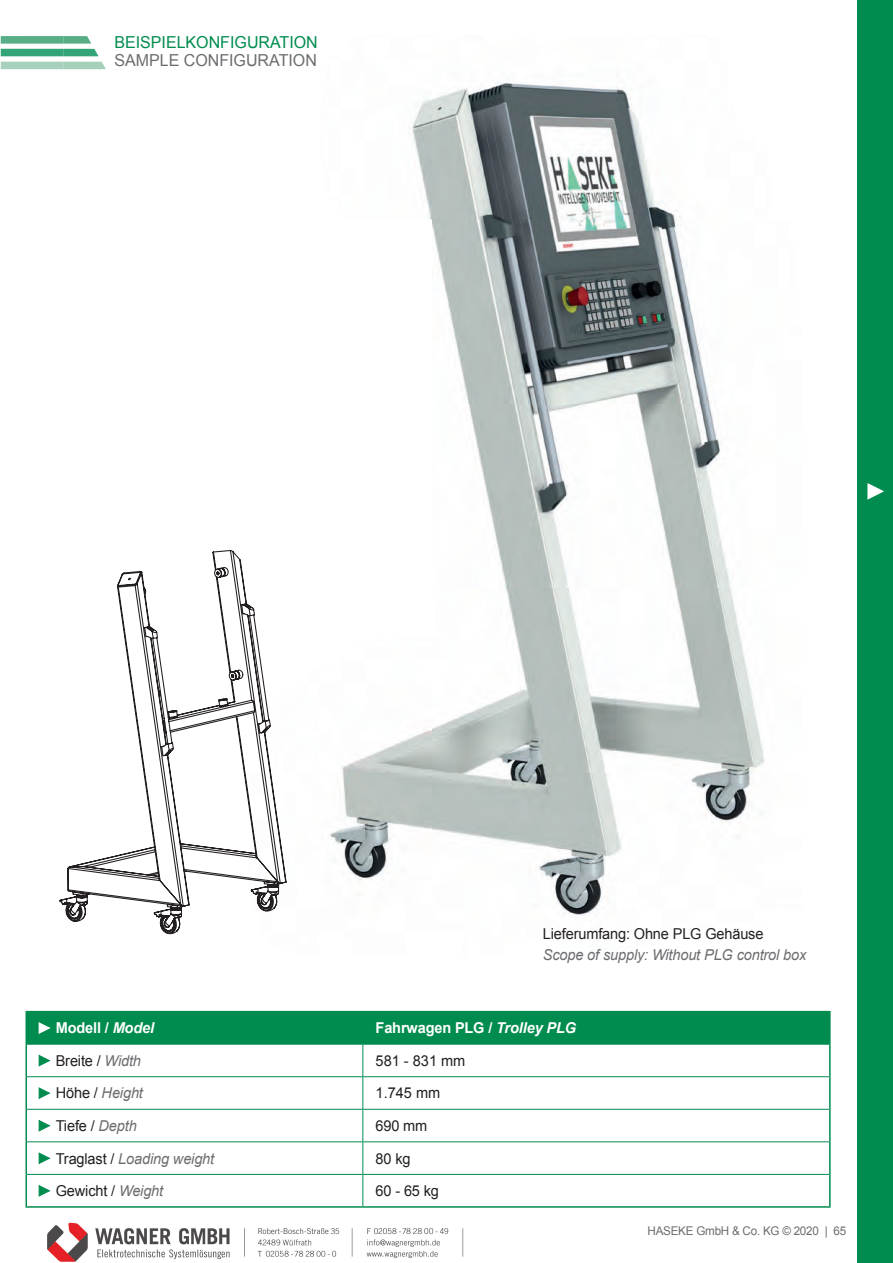
<style>
.page{position:relative;width:893px;height:1263px;background:#fff}
.page>*{position:absolute;margin:0;border:0;box-sizing:border-box;transform-origin:0 0}
.t1{font:16.5px "Arial";color:#008c4e}
.t2{font:16.5px "Arial";color:#6c6d70}
.t3{font:15px "Arial";letter-spacing:-.01em;color:#231f20}
.t4{font:italic 15px "Arial";letter-spacing:-.01em;color:#6c6d70}
.t5{font:700 15px "Arial";letter-spacing:-.01em;color:#fff}
.t6{font:12px "Arial";letter-spacing:-.02em;color:#6c6d70}
.s1{font-style:italic}
.s2{font-style:italic;color:#6c6d70}
.s3{font-style:normal;color:#231f20}
</style>
<div class="page">
<img style="left:64px;top:43px;width:701px;height:873px">
<div style="left:857px;top:0;width:36px;height:1263px;background:#008c4e"></div>
<svg style="left:867px;top:483px;width:17px;height:17px"></svg>
<hr style="left:363px;top:1011px;width:468px;height:1px;background:#008c4e">
<hr style="left:829px;top:1012px;width:2px;height:32px;background:#008c4e">
<hr style="left:26px;top:1044px;width:1px;height:33px;background:#008c4e">
<hr style="left:829px;top:1044px;width:2px;height:33px;background:#008c4e">
<hr style="left:26px;top:1077px;width:1px;height:32px;background:#008c4e">
<hr style="left:829px;top:1077px;width:2px;height:32px;background:#008c4e">
<hr style="left:26px;top:1109px;width:1px;height:33px;background:#008c4e">
<hr style="left:829px;top:1109px;width:2px;height:33px;background:#008c4e">
<hr style="left:26px;top:1142px;width:1px;height:32px;background:#008c4e">
<hr style="left:829px;top:1142px;width:2px;height:32px;background:#008c4e">
<hr style="left:26px;top:1174px;width:1px;height:32px;background:#008c4e">
<hr style="left:829px;top:1174px;width:2px;height:32px;background:#008c4e">
<hr style="left:26px;top:1206px;width:337px;height:2px;background:#008c4e">
<hr style="left:363px;top:1206px;width:468px;height:2px;background:#008c4e">
<hr style="left:27px;top:1044px;width:336px;height:1px;background:#008c4e">
<hr style="left:363px;top:1044px;width:466px;height:1px;background:#008c4e">
<hr style="left:362px;top:1044px;width:1px;height:32px;background:#008c4e">
<hr style="left:27px;top:1076px;width:336px;height:1px;background:#008c4e">
<hr style="left:363px;top:1076px;width:466px;height:1px;background:#008c4e">
<hr style="left:362px;top:1077px;width:1px;height:32px;background:#008c4e">
<hr style="left:27px;top:1109px;width:336px;height:1px;background:#008c4e">
<hr style="left:363px;top:1109px;width:466px;height:1px;background:#008c4e">
<hr style="left:362px;top:1110px;width:1px;height:31px;background:#008c4e">
<hr style="left:27px;top:1141px;width:336px;height:1px;background:#008c4e">
<hr style="left:363px;top:1141px;width:466px;height:1px;background:#008c4e">
<hr style="left:362px;top:1142px;width:1px;height:32px;background:#008c4e">
<hr style="left:27px;top:1174px;width:336px;height:1px;background:#008c4e">
<hr style="left:363px;top:1174px;width:466px;height:1px;background:#008c4e">
<hr style="left:362px;top:1175px;width:1px;height:31px;background:#008c4e">
<div style="left:26px;top:1011px;width:803px;height:33px;background:#008c4e"></div>
<svg style="left:39px;top:1055px;width:11px;height:11px"></svg>
<svg style="left:39px;top:1088px;width:11px;height:11px"></svg>
<svg style="left:39px;top:1120px;width:11px;height:11px"></svg>
<svg style="left:39px;top:1153px;width:11px;height:11px"></svg>
<svg style="left:39px;top:1185px;width:11px;height:11px"></svg>
<svg style="left:59px;top:549px;width:228px;height:386px"></svg>
<img style="left:64px;top:36px;width:27px;height:8px">
<svg style="left:1px;top:36px;width:63px;height:20px"></svg>
<img style="left:64px;top:49px;width:35px;height:7px">
<svg style="left:1px;top:62px;width:63px;height:7px"></svg>
<img style="left:64px;top:62px;width:42px;height:7px">
<img style="left:47px;top:1222px;width:417px;height:40px">
<p class="t1" style="left:114px;top:31px;width:205px">BEISPIELKONFIGURATION</p>
<p class="t2" style="left:114px;top:49px;width:204px">SAMPLE CONFIGURATION</p>
<p class="t3" style="left:543px;top:924px;width:222px">Lieferumfang: Ohne PLG Gehäuse</p>
<p class="t4" style="left:543px;top:945px;width:265px">Scope of supply: Without PLG control box</p>
<p class="t5" style="left:56px;top:1018px;width:100px">Modell / <span class="s1">Model</span></p>
<p class="t5" style="left:376px;top:1018px;width:202px">Fahrwagen PLG / <span class="s1">Trolley PLG</span></p>
<p class="t3" style="left:56px;top:1051px;width:87px">Breite / <span class="s2">Width</span></p>
<p class="t3" style="left:376px;top:1051px;width:91px">581 - 831 mm</p>
<p class="t4" style="left:56px;top:1083px;width:89px"><span class="s3">Höhe /</span> Height</p>
<p class="t3" style="left:376px;top:1083px;width:66px">1.745 mm</p>
<p class="t3" style="left:56px;top:1116px;width:83px">Tiefe / <span class="s2">Depth</span></p>
<p class="t3" style="left:376px;top:1116px;width:53px">690 mm</p>
<p class="t4" style="left:56px;top:1148px;width:160px"><span class="s3">Traglast /</span> Loading weight</p>
<p class="t3" style="left:376px;top:1148px;width:37px">80 kg</p>
<p class="t3" style="left:56px;top:1181px;width:109px">Gewicht / <span class="s2">Weight</span></p>
<p class="t3" style="left:376px;top:1181px;width:65px">60 - 65 kg</p>
<p class="t6" style="left:647px;top:1223px;width:200px">HASEKE GmbH &amp; Co. KG © 2020 | 65</p>
</div>
